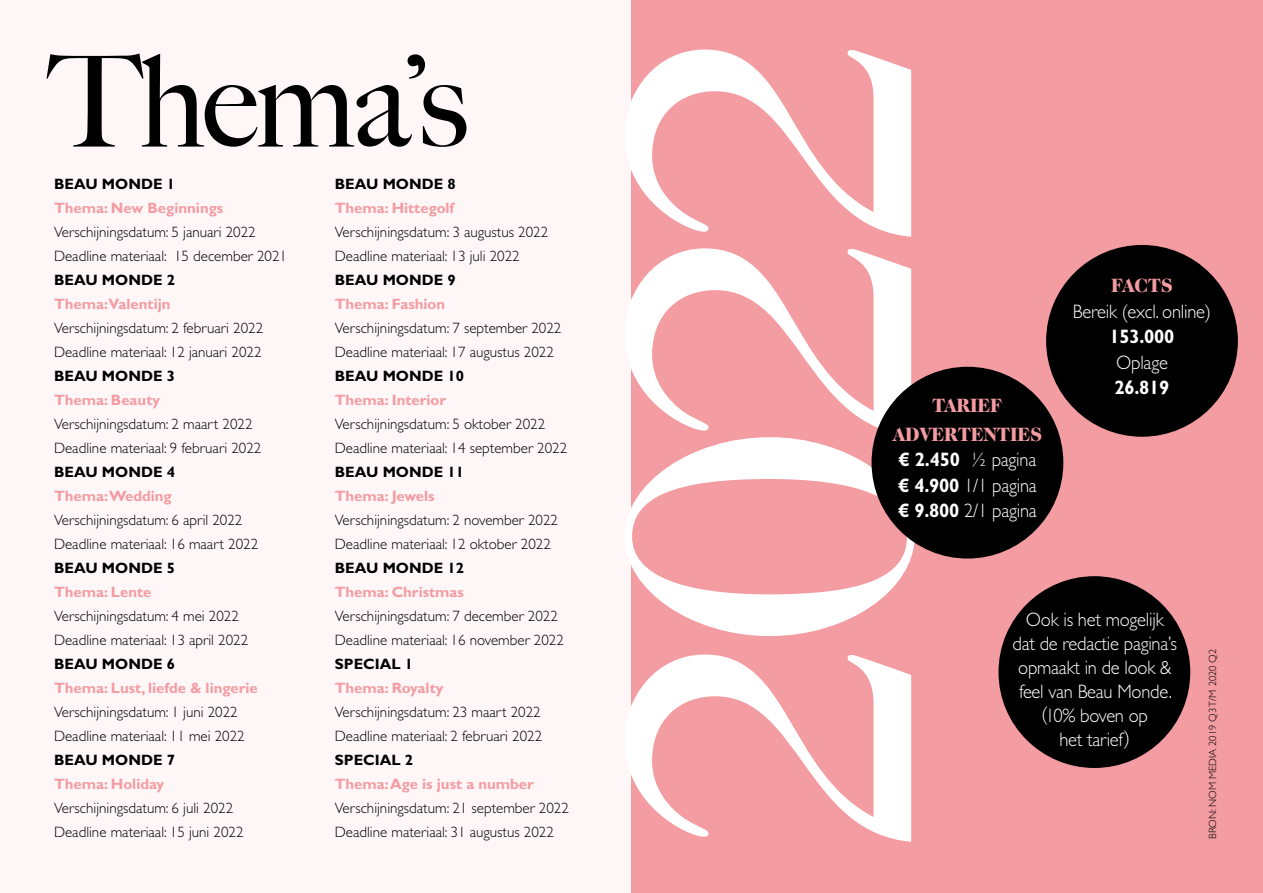
<style>
.page{position:relative;width:1263px;height:893px;background:#fef6f7}
.page>*{position:absolute;margin:0;border:0;box-sizing:border-box;transform-origin:0 0}
.t1{font:417.75px "Caslon 224 Std";color:#fff}
.t2{font:500 127.5px "Big Caslon";letter-spacing:-.025em;color:#000}
.t3{font:300 19.5px/24px "Gill Sans Std";letter-spacing:-.01em;color:#fff;text-align:justify;scale:.95 1}
.t4{font:900 19.5px/28.5px "Caslon 224 Std";letter-spacing:-.01em;color:#f39ca2;text-align:center;scale:.95 1}
.t5{font:700 19.5px "Gill Sans Std";letter-spacing:-.01em;color:#fff;scale:.95 1}
.t6{font:300 15px/24px "Gill Sans Std";color:#000}
.t7{font:700 15px "Gill Sans Std";color:#f39ca2}
.t8{font:700 15px "Gill Sans Std";color:#000}
.t9{font:300 10.5px "Gill Sans Std";color:#000}
.s1{font-weight:700}
</style>
<div class="page">
<div style="left:631px;top:0;width:632px;height:893px;background:#f39ca2"></div>
<div style="left:871px;top:367px;width:192px;height:191px;background:#000;border-radius:50%"></div>
<div style="left:998px;top:576px;width:192px;height:192px;background:#000;border-radius:50%"></div>
<div style="left:1046px;top:245px;width:192px;height:192px;background:#000;border-radius:50%"></div>
<h2 class="t2" style="left:48px;top:-3px;width:422px">Themaʼs</h2>
<p class="t8" style="left:54px;top:175px;width:122px">BEAU MONDE 1</p>
<p class="t7" style="left:54px;top:199px;width:171px">Thema: New Beginnings</p>
<p class="t6" style="left:54px;top:220px;width:234px">Verschijningsdatum: 5 januari 2022<br>Deadline materiaal: 15 december 2021</p>
<p class="t8" style="left:54px;top:271px;width:122px">BEAU MONDE 2</p>
<p class="t7" style="left:54px;top:295px;width:118px">Thema:Valentijn</p>
<p class="t6" style="left:54px;top:316px;width:211px">Verschijningsdatum: 2 februari 2022<br>Deadline materiaal: 12 januari 2022</p>
<p class="t8" style="left:54px;top:367px;width:122px">BEAU MONDE 3</p>
<p class="t7" style="left:54px;top:391px;width:108px">Thema: Beauty</p>
<p class="t6" style="left:54px;top:412px;width:209px">Verschijningsdatum: 2 maart 2022<br>Deadline materiaal: 9 februari 2022</p>
<p class="t8" style="left:54px;top:463px;width:122px">BEAU MONDE 4</p>
<p class="t7" style="left:54px;top:487px;width:119px">Thema:Wedding</p>
<p class="t6" style="left:54px;top:508px;width:206px">Verschijningsdatum: 6 april 2022<br>Deadline materiaal: 16 maart 2022</p>
<p class="t8" style="left:54px;top:559px;width:122px">BEAU MONDE 5</p>
<p class="t7" style="left:54px;top:583px;width:99px">Thema: Lente</p>
<p class="t6" style="left:54px;top:604px;width:196px">Verschijningsdatum: 4 mei 2022<br>Deadline materiaal: 13 april 2022</p>
<p class="t8" style="left:54px;top:655px;width:122px">BEAU MONDE 6</p>
<p class="t7" style="left:54px;top:679px;width:205px">Thema: Lust, liefde &amp; lingerie</p>
<p class="t6" style="left:54px;top:700px;width:192px">Verschijningsdatum: 1 juni 2022<br>Deadline materiaal: 11 mei 2022</p>
<p class="t8" style="left:54px;top:751px;width:122px">BEAU MONDE 7</p>
<p class="t7" style="left:54px;top:775px;width:112px">Thema: Holiday</p>
<p class="t6" style="left:54px;top:796px;width:191px">Verschijningsdatum: 6 juli 2022<br>Deadline materiaal: 15 juni 2022</p>
<p class="t8" style="left:335px;top:175px;width:122px">BEAU MONDE 8</p>
<p class="t7" style="left:335px;top:199px;width:121px">Thema: Hittegolf</p>
<p class="t6" style="left:335px;top:220px;width:215px">Verschijningsdatum: 3 augustus 2022<br>Deadline materiaal: 13 juli 2022</p>
<p class="t8" style="left:335px;top:271px;width:122px">BEAU MONDE 9</p>
<p class="t7" style="left:335px;top:295px;width:112px">Thema: Fashion</p>
<p class="t6" style="left:335px;top:316px;width:228px">Verschijningsdatum: 7 september 2022<br>Deadline materiaal: 17 augustus 2022</p>
<p class="t8" style="left:335px;top:367px;width:131px">BEAU MONDE 10</p>
<p class="t7" style="left:335px;top:391px;width:113px">Thema: Interior</p>
<p class="t6" style="left:335px;top:412px;width:234px">Verschijningsdatum: 5 oktober 2022<br>Deadline materiaal: 14 september 2022</p>
<p class="t8" style="left:335px;top:463px;width:131px">BEAU MONDE 11</p>
<p class="t7" style="left:335px;top:487px;width:101px">Thema: Jewels</p>
<p class="t6" style="left:335px;top:508px;width:225px">Verschijningsdatum: 2 november 2022<br>Deadline materiaal: 12 oktober 2022</p>
<p class="t8" style="left:335px;top:559px;width:131px">BEAU MONDE 12</p>
<p class="t7" style="left:335px;top:583px;width:131px">Thema: Christmas</p>
<p class="t6" style="left:335px;top:604px;width:231px">Verschijningsdatum: 7 december 2022<br>Deadline materiaal: 16 november 2022</p>
<p class="t8" style="left:335px;top:655px;width:80px">SPECIAL 1</p>
<p class="t7" style="left:335px;top:679px;width:110px">Thema: Royalty</p>
<p class="t6" style="left:335px;top:700px;width:209px">Verschijningsdatum: 23 maart 2022<br>Deadline materiaal: 2 februari 2022</p>
<p class="t8" style="left:335px;top:751px;width:80px">SPECIAL 2</p>
<p class="t7" style="left:335px;top:775px;width:201px">Thema: Age is just a number</p>
<p class="t6" style="left:335px;top:796px;width:236px">Verschijningsdatum: 21 september 2022<br>Deadline materiaal: 31 augustus 2022</p>
<h1 class="t1" style="left:528px;top:860px;width:839px;rotate:-90deg">2022</h1>
<h3 class="t4" style="left:1111px;top:271px;width:67px">FACTS</h3>
<h3 class="t3" style="left:1073px;top:299px;width:147px">Bereik (excl. online)</h3>
<h3 class="t5" style="left:1109px;top:325px;width:70px">153.000</h3>
<h3 class="t3" style="left:1116px;top:350px;width:56px">Oplage</h3>
<h3 class="t5" style="left:1114px;top:376px;width:59px">26.819</h3>
<h3 class="t4" style="left:893px;top:391px;width:159px">TARIEF<br>ADVERTENTIES</h3>
<h3 class="t3" style="left:898px;top:447px;width:147px;line-height:25.5px"><span class="s1">€ 2.450</span> ½ pagina <span class="s1">€ 4.900</span> 1/1 pagina <span class="s1">€ 9.800</span> 2/1 pagina</h3>
<h3 class="t3" style="left:1012px;top:607px;width:175px;text-align:center">Ook is het mogelijk dat de redactie pagina’s opmaakt in de look &amp; feel van Beau Monde. (10% boven op<br>het tarief)</h3>
<p class="t9" style="left:1207px;top:839px;width:192px;rotate:-90deg">BRON: NOM MEDIA 2019 Q3 T/M 2020 Q2</p>
</div>
